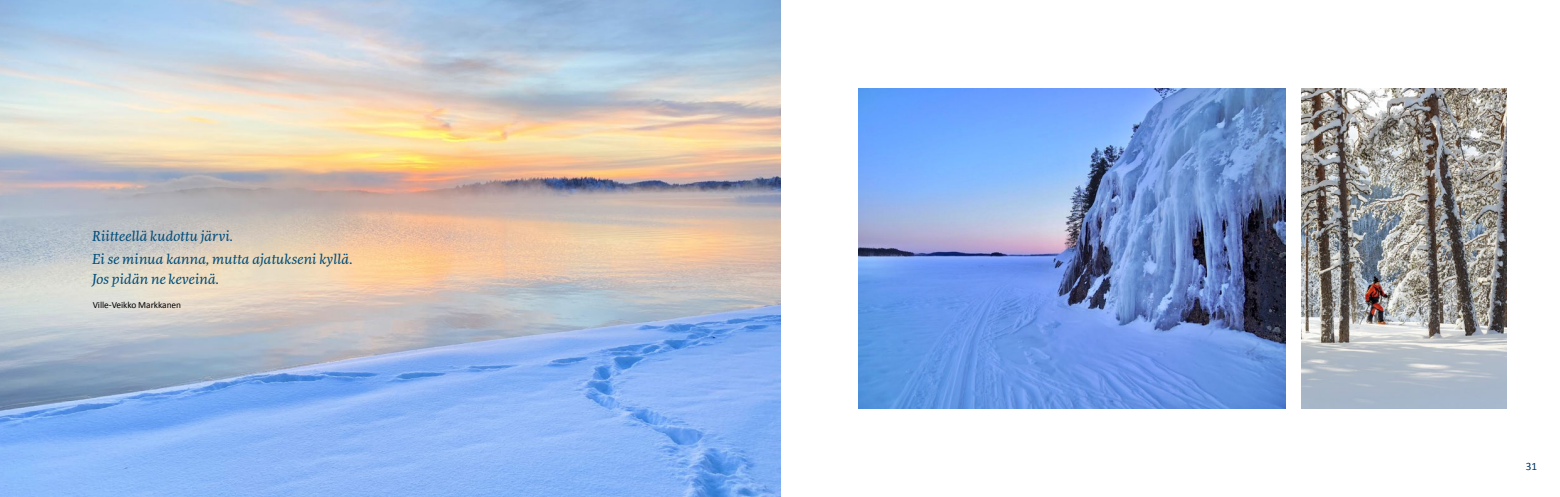
<style>
.page{position:relative;width:1560px;height:497px;background:#fff}
.page>*{position:absolute;margin:0;border:0;box-sizing:border-box;transform-origin:0 0}
.t1{font:italic 13.75px/23.5px "More Pro";letter-spacing:.005em;color:#004c79}
.t2{font:11.25px "Calibri";color:#003462}
.t3{font:9.38px "Calibri";letter-spacing:-.005em;color:#000}
</style>
<div class="page">
<img style="left:858px;top:88px;width:426px;height:320px">
<img style="left:1301px;top:88px;width:205px;height:320px">
<img style="left:0;top:0;width:780px;height:496px">
<p class="t1" style="left:92px;top:223px;width:262px">Riitteellä kudottu järvi.<br>Ei se minua kanna, mutta ajatukseni kyllä.</p>
<p class="t1" style="left:92px;top:267px;width:128px">Jos pidän ne keveinä.</p>
<p class="t3" style="left:93px;top:297px;width:90px">Ville-Veikko Markkanen</p>
<p class="t2" style="left:1525px;top:458px;width:13px">31</p>
</div>
